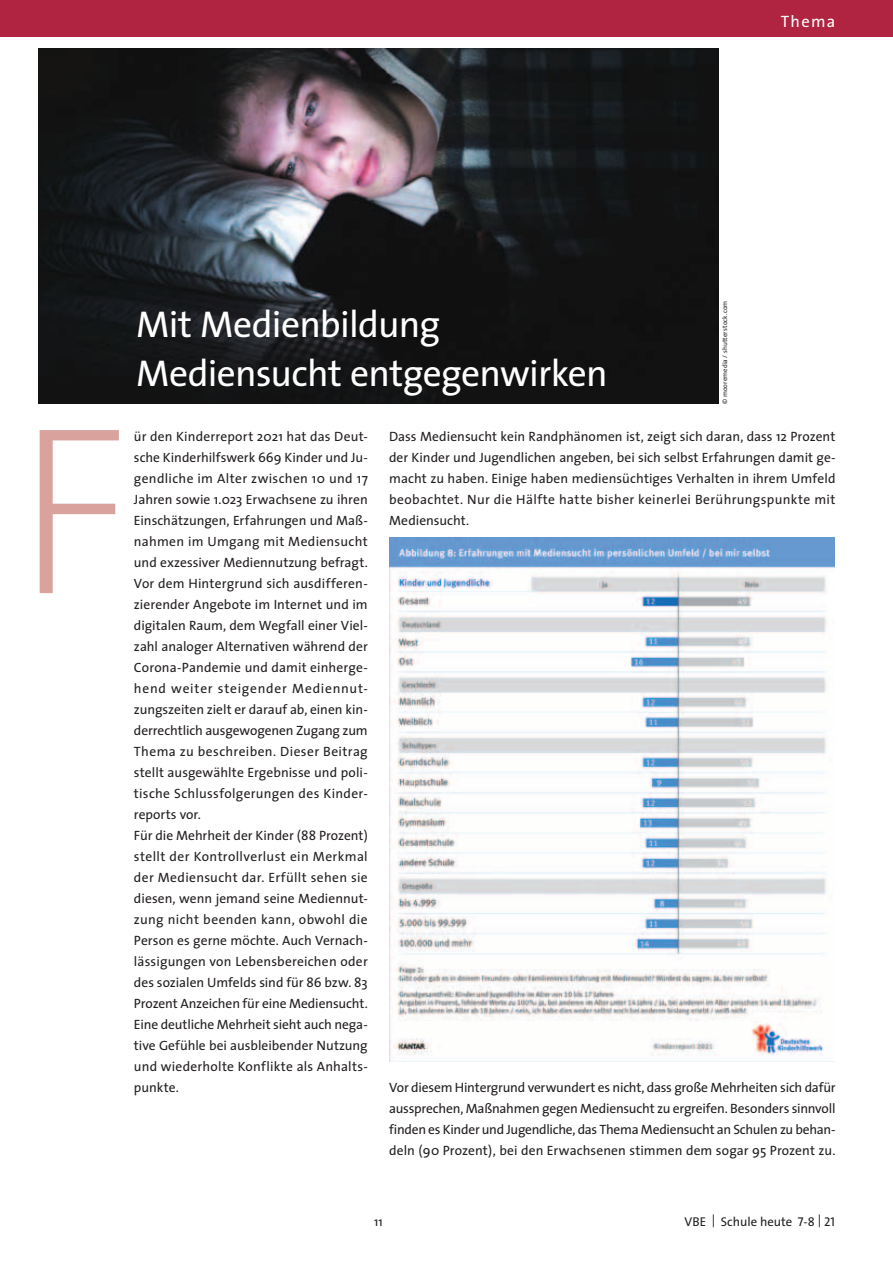
<style>
.page{position:relative;width:893px;height:1263px;background:#fff}
.page>*{position:absolute;margin:0;border:0;box-sizing:border-box;transform-origin:0 0}
.t1{font:200 241.5px "The Sans";color:#d9a29d}
.t2{font:37.5px/49.5px "The Sans";letter-spacing:-.02em;color:#fff}
.t3{font:16.5px "The Sans";letter-spacing:.08em;color:#fff}
.t4{font:13.5px/21px "The Sans";letter-spacing:.005em;color:#231f20;text-align:justify}
.t5{font:12.75px "The Sans";color:#231f20}
.t6{font:6.75px "The Sans";letter-spacing:.015em;color:#231f20}
.s1{font-family:"The Sans Caps"}
</style>
<div class="page">
<div style="left:0;top:0;width:893px;height:37px;background:#b02442"></div>
<img style="left:389px;top:537px;width:445px;height:524px">
<img style="left:38px;top:49px;width:681px;height:355px">
<p class="t3" style="left:781px;top:8px;width:56px">Thema</p>
<h1 class="t1" style="left:15px;top:312px;width:115px">F</h1>
<h2 class="t2" style="left:136px;top:298px;width:473px">Mit Medienbildung<br>Mediensucht entgegenwirken</h2>
<p class="t6" style="left:719px;top:404px;width:105px;rotate:-90deg">© mooremedia / shutterstock.com</p>
<p class="t4" style="left:134px;top:426px;width:235px;text-align:left">ür den Kinderreport 2021 hat das Deut&shy;sche Kinderhilfswerk 669 Kinder und Ju&shy;gendliche im Alter zwischen 10 und 17<br>Jahren sowie 1.023 Erwachsene zu ihren Einschätzungen, Erfahrungen und Maß&shy;nahmen im Umgang mit Mediensucht und exzessiver Mediennutzung befragt.<br>Vor dem Hintergrund sich ausdifferen&shy;zierender Angebote im Internet und im digitalen Raum, dem Wegfall einer Viel&shy;zahl analoger Alternativen während der Corona-Pandemie und damit einherge&shy;hend weiter steigender Mediennut&shy;zungszeiten zielt er darauf ab, einen kin&shy;derrechtlich ausgewogenen Zugang zum Thema zu beschreiben. Dieser Beitrag stellt ausgewählte Ergebnisse und poli&shy;tische Schlussfolgerungen des Kinder&shy;reports vor.<br>Für die Mehrheit der Kinder (88 Prozent) stellt der Kontrollverlust ein Merkmal der Mediensucht dar. Erfüllt sehen sie diesen, wenn jemand seine Mediennut&shy;zung nicht beenden kann, obwohl die Person es gerne möchte. Auch Vernach&shy;lässigungen von Lebensbereichen oder des sozialen Umfelds sind für 86 bzw. 83<br>Prozent Anzeichen für eine Mediensucht.<br>Eine deutliche Mehrheit sieht auch nega&shy;tive Gefühle bei ausbleibender Nutzung und wiederholte Konflikte als Anhalts&shy;punkte.</p>
<p class="t4" style="left:389px;top:426px;width:448px">Dass Mediensucht kein Randphänomen ist, zeigt sich daran, dass 12 Prozent der Kinder und Jugendlichen angeben, bei sich selbst Erfahrungen damit ge&shy;macht zu haben. Einige haben mediensüchtiges Verhalten in ihrem Umfeld beobachtet. Nur die Hälfte hatte bisher keinerlei Berührungspunkte mit Mediensucht.</p>
<p class="t4" style="left:389px;top:1077px;width:448px">Vor diesem Hintergrund verwundert es nicht, dass große Mehrheiten sich dafür aussprechen, Maßnahmen gegen Mediensucht zu ergreifen. Besonders sinnvoll finden es Kinder und Jugendliche, das Thema Mediensucht an Schulen zu behan&shy;deln (90 Prozent), bei den Erwachsenen stimmen dem sogar 95 Prozent zu.</p>
<p class="t5" style="left:374px;top:1210px;width:10px">11</p>
<p class="t5" style="left:684px;top:1210px;width:152px">VBE <span class="s1">|</span> Schule heute <span class="s1">7-8 | 21</span></p>
</div>
